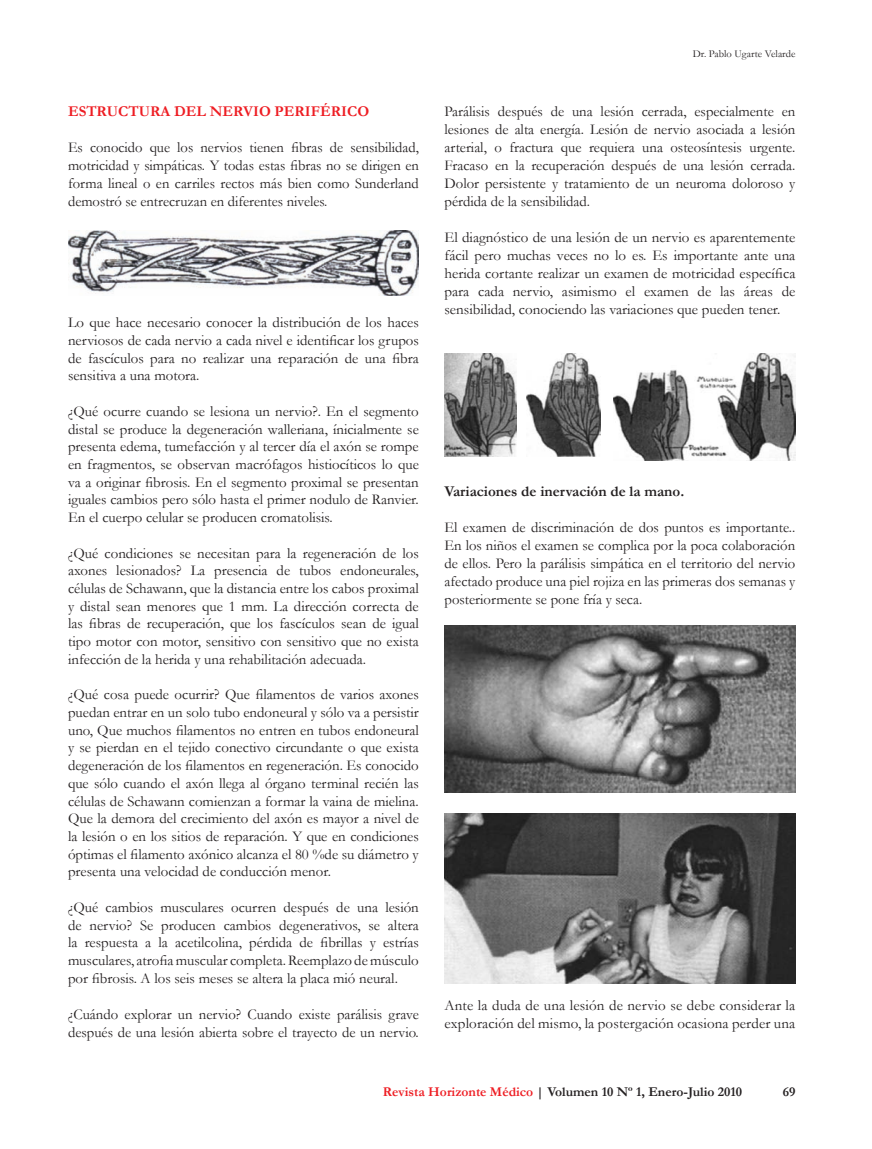
<style>
.page{position:relative;width:872px;height:1149px;background:#fff}
.page>*{position:absolute;margin:0;border:0;box-sizing:border-box;transform-origin:0 0}
.t1{font:15px/17.7px "Garamond";color:#231f20;text-align:justify}
.t2{font:700 15px "Garamond";color:#231f20}
.t3{font:700 15px "Garamond";color:#ee1d23}
.t4{font:700 13.5px "Garamond";color:#231f20}
.t5{font:10.5px "Garamond";color:#231f20}
.s1{color:#ee1d23}
</style>
<div class="page">
<img style="left:68px;top:230px;width:351px;height:66px">
<img style="left:444px;top:353px;width:72px;height:103px">
<img style="left:526px;top:353px;width:74px;height:103px">
<img style="left:613px;top:353px;width:182px;height:107px">
<img style="left:444px;top:625px;width:351px;height:167px">
<img style="left:444px;top:813px;width:351px;height:170px">
<p class="t3" style="left:68px;top:102px;width:83px">Estructura</p>
<p class="t3" style="left:174px;top:102px;width:48px">del nerv</p>
<p class="t3" style="left:253px;top:102px;width:118px">io periférico</p>
<p class="t1" style="left:68px;top:138px;width:352px">Es conocido que los nervios tienen fibras de sensibilidad, motricidad y simpáticas. Y todas estas fibras no se dirigen en forma lineal o en carriles rectos más bien como Sunderland demostró se entrecruzan en diferentes niveles.</p>
<p class="t1" style="left:68px;top:313px;width:352px">Lo que hace necesario conocer la distribución de los haces nerviosos de cada nervio a cada nivel e identificar los grupos de fascículos para no realizar una reparación de una fibra sensitiva a una motora.</p>
<p class="t1" style="left:68px;top:402px;width:352px">¿Qué ocurre cuando se lesiona un nervio?. En el segmento distal se produce la degeneración walleriana, ínicialmente se presenta edema, tumefacción y al tercer día el axón se rompe en fragmentos, se observan macrófagos histiocíticos lo que va a originar fibrosis. En el segmento proximal se presentan iguales cambios pero sólo hasta el primer nodulo de Ranvier.<br>En el cuerpo celular se producen cromatolisis.</p>
<p class="t1" style="left:68px;top:543px;width:352px">¿Qué condiciones se necesitan para la regeneración de los axones lesionados? La presencia de tubos endoneurales, células de Schawann, que la distancia entre los cabos proximal y distal sean menores que 1 mm. La dirección correcta de las fibras de recuperación, que los fascículos sean de igual tipo motor con motor, sensitivo con sensitivo que no exista infección de la herida y una rehabilitación adecuada.</p>
<p class="t1" style="left:68px;top:685px;width:352px">¿Qué cosa puede ocurrir? Que filamentos de varios axones puedan entrar en un solo tubo endoneural y sólo va a persistir uno, Que muchos filamentos no entren en tubos endoneural y se pierdan en el tejido conectivo circundante o que exista degeneración de los filamentos en regeneración. Es conocido que sólo cuando el axón llega al órgano terminal recién las células de Schawann comienzan a formar la vaina de mielina.<br>Que la demora del crecimiento del axón es mayor a nivel de la lesión o en los sitios de reparación. Y que en condiciones óptimas el filamento axónico alcanza el 80 %de su diámetro y presenta una velocidad de conducción menor.</p>
<p class="t1" style="left:68px;top:897px;width:352px">¿Qué cambios musculares ocurren después de una lesión de nervio? Se producen cambios degenerativos, se altera la respuesta a la acetilcolina, pérdida de fibrillas y estrías musculares, atrofia muscular completa. Reemplazo de músculo por fibrosis. A los seis meses se altera la placa mió neural.</p>
<p class="t1" style="left:68px;top:1004px;width:352px">¿Cuándo explorar un nervio? Cuando existe parálisis grave después de una lesión abierta sobre el trayecto de un nervio.</p>
<p class="t5" style="left:693px;top:47px;width:104px">Dr. Pablo Ugarte Velarde</p>
<p class="t1" style="left:444px;top:102px;width:352px">Parálisis después de una lesión cerrada, especialmente en lesiones de alta energía. Lesión de nervio asociada a lesión arterial, o fractura que requiera una osteosíntesis urgente.<br>Fracaso en la recuperación después de una lesión cerrada.<br>Dolor persistente y tratamiento de un neuroma doloroso y pérdida de la sensibilidad.</p>
<p class="t1" style="left:444px;top:228px;width:352px">El diagnóstico de una lesión de un nervio es aparentemente fácil pero muchas veces no lo es. Es importante ante una herida cortante realizar un examen de motricidad específica para cada nervio, asimismo el examen de las áreas de sensibilidad, conociendo las variaciones que pueden tener.</p>
<p class="t2" style="left:444px;top:482px;width:241px">Variaciones de inervación de la mano.</p>
<p class="t1" style="left:444px;top:518px;width:352px">El examen de discriminación de dos puntos es importante..<br>En los niños el examen se complica por la poca colaboración de ellos. Pero la parálisis simpática en el territorio del nervio afectado produce una piel rojiza en las primeras dos semanas y posteriormente se pone fría y seca.</p>
<p class="t1" style="left:444px;top:995px;width:352px">Ante la duda de una lesión de nervio se debe considerar la exploración del mismo, la postergación ocasiona perder una</p>
<p class="t4" style="left:383px;top:1083px;width:361px"><span class="s1">Revista Horizonte Médico</span> | Volumen 10 Nº 1, Enero-Julio 2010</p>
<p class="t4" style="left:782px;top:1083px;width:14px">69</p>
</div>
